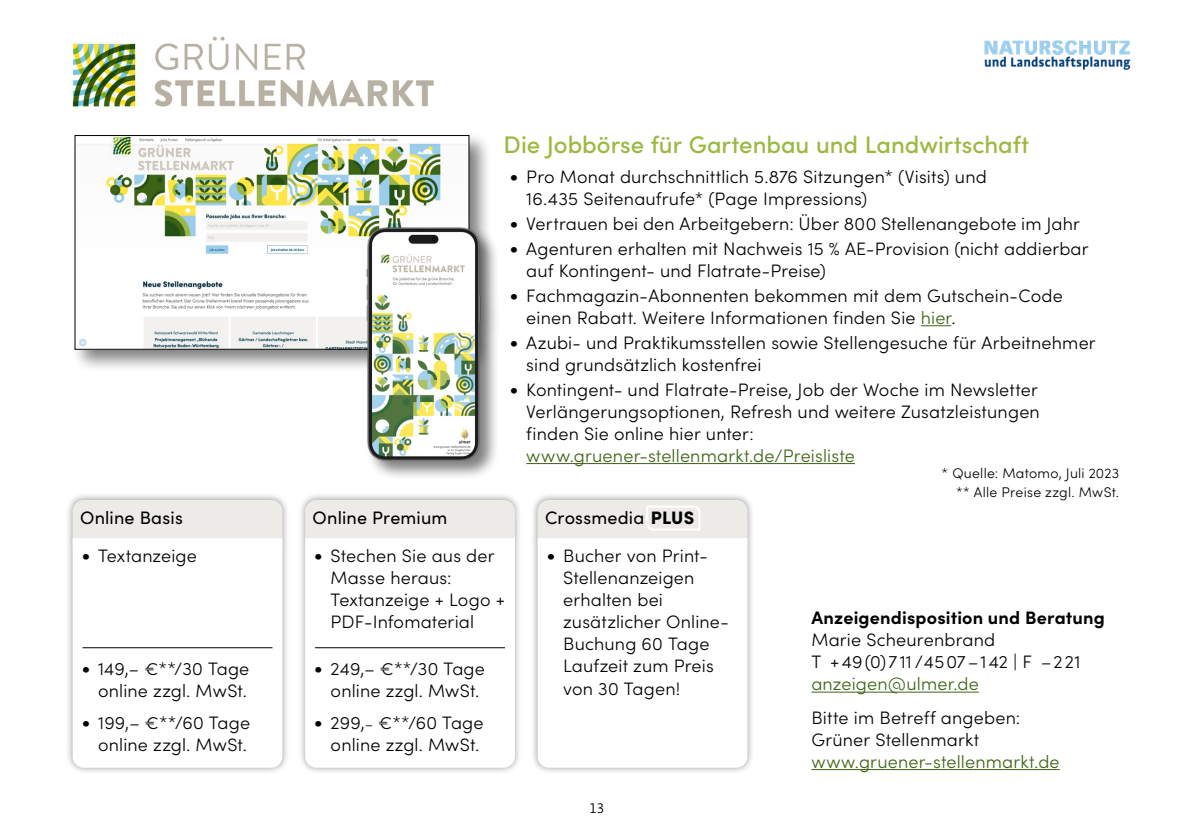
<style>
.page{position:relative;width:1191px;height:840px;background:#fff}
.page>*{position:absolute;margin:0;border:0;box-sizing:border-box;transform-origin:0 0}
.t1{font:500 24px "Sofia Pro";color:#9bb941}
.t2{font:300 18px/22px "Sofia Pro";letter-spacing:.01em;color:#000}
.t3{font:18px "Sofia Pro";letter-spacing:.01em;color:#000}
.t4{font:300 16px "UV Profile Tab";color:#000}
.t5{font:300 14px/18.8px "Sofia Pro";letter-spacing:.02em;color:#000;text-align:right}
.s1{font-size:22px}
.s2{color:#3c6414}
.s3{font-weight:900}
.s4{font-size:14px}
.s5{font-weight:700}
</style>
<div class="page">
<img style="left:984px;top:40px;width:147px;height:30px">
<div style="left:71px;top:132px;width:421px;height:240px;background:#000;opacity:.5"></div>
<img style="left:77px;top:137px;width:390px;height:210px">
<div style="left:75px;top:135px;width:394px;height:214px;border:1px solid #000"></div>
<hr style="left:921px;top:325px;width:30px;height:1px;background:#3c6414">
<hr style="left:526px;top:463px;width:329px;height:1px;background:#3c6414">
<hr style="left:811px;top:691px;width:168px;height:1px;background:#3c6414">
<hr style="left:811px;top:768px;width:248px;height:1px;background:#3c6414">
<div style="left:530px;top:492px;width:224px;height:283px;background:#000;opacity:.4"></div>
<svg style="left:537px;top:544px;width:210px;height:223px"></svg>
<svg style="left:537px;top:499px;width:210px;height:45px"></svg>
<div style="left:297px;top:492px;width:225px;height:283px;background:#000;opacity:.4"></div>
<div style="left:305px;top:499px;width:210px;height:39px;background:#edebe8"></div>
<svg style="left:305px;top:538px;width:210px;height:229px"></svg>
<hr style="left:315px;top:647px;width:190px;height:1px;background:#000">
<div style="left:65px;top:492px;width:225px;height:283px;background:#000;opacity:.4"></div>
<div style="left:73px;top:499px;width:209px;height:39px;background:#edebe8"></div>
<svg style="left:73px;top:538px;width:209px;height:229px"></svg>
<hr style="left:82px;top:647px;width:190px;height:1px;background:#000">
<img style="left:350px;top:207px;width:147px;height:270px">
<img style="left:72px;top:36px;width:362px;height:71px">
<p class="t3" style="left:80px;top:504px;width:104px">Online Basis</p>
<p class="t2" style="left:81px;top:543px;width:117px"><span class="s1">•</span> Textanzeige</p>
<p class="t2" style="left:81px;top:656px;width:170px;text-align:right"><span class="s1">•</span> 149,– €**/30 Tage online zzgl. MwSt.</p>
<p class="t2" style="left:81px;top:710px;width:171px;text-align:right"><span class="s1">•</span> 199,– €**/60 Tage online zzgl. MwSt.</p>
<p class="t1" style="left:503px;top:126px;width:527px">Die Jobbörse für Gartenbau und Landwirtschaft</p>
<p class="t2" style="left:526px;top:165px;width:462px;text-indent:-17px"><span class="s1">•</span> Pro Monat durchschnittlich 5.876 Sitzungen* (Visits) und<br>16.435 Seitenaufrufe* (Page Impressions)</p>
<p class="t2" style="left:509px;top:212px;width:572px"><span class="s1">•</span> Vertrauen bei den Arbeitgebern: Über 800 Stellenangebote im Jahr</p>
<p class="t2" style="left:526px;top:236px;width:564px;text-indent:-17px"><span class="s1">•</span> Agenturen erhalten mit Nachweis 15 % AE-Provision (nicht addierbar auf Kontingent- und Flatrate-Preise)</p>
<p class="t2" style="left:526px;top:283px;width:538px;text-indent:-17px"><span class="s1">•</span> Fachmagazin-Abonnenten bekommen mit dem Gutschein-Code einen Rabatt. Weitere Informationen finden Sie <span class="s2">hier</span>.</p>
<p class="t2" style="left:526px;top:330px;width:571px;text-indent:-17px"><span class="s1">•</span> Azubi- und Praktikumsstellen sowie Stellengesuche für Arbeitnehmer sind grundsätzlich kostenfrei</p>
<p class="t2" style="left:526px;top:377px;width:515px;text-indent:-17px"><span class="s1">•</span> Kontingent- und Flatrate-Preise, Job der Woche im Newsletter Verlängerungsoptionen, Refresh und weitere Zusatzleistungen finden Sie online hier unter: <span class="s2">www.gruener-stellenmarkt.de/Preisliste</span></p>
<p class="t5" style="left:941px;top:462px;width:179px">* Quelle: Matomo, Juli 2023 ** Alle Preise zzgl. MwSt.</p>
<p class="t3" style="left:312px;top:504px;width:136px">Online Premium</p>
<p class="t3" style="left:545px;top:504px;width:151px">Crossmedia <span class="s3">PLUS</span></p>
<p class="t2" style="left:331px;top:543px;width:176px;text-indent:-17px"><span class="s1">•</span> Stechen Sie aus der<br>Masse heraus:<br>Textanzeige + Logo +<br>PDF-Infomaterial</p>
<p class="t2" style="left:331px;top:656px;width:156px;text-indent:-17px"><span class="s1">•</span> 249,– €**/30 Tage online zzgl. MwSt.</p>
<p class="t2" style="left:314px;top:710px;width:171px;text-align:right"><span class="s1">•</span> 299,<span class="s4">–</span> €**/60 Tage online zzgl. MwSt.</p>
<p class="t2" style="left:563px;top:543px;width:167px;text-indent:-17px"><span class="s1">•</span> Bucher von Print-<br>Stellenanzeigen erhalten bei zusätzlicher Online-<br>Buchung 60 Tage<br>Laufzeit zum Preis von 30 Tagen!</p>
<p class="t4" style="left:589px;top:799px;width:17px">13</p>
<p class="t2" style="left:811px;top:605px;width:295px"><span class="s5">Anzeigendisposition und Beratung<br></span>Marie Scheurenbrand<br>T + 49 (0) 7 11 / 45 07 – 1 42 | F – 2 21 <span class="s2">anzeigen@ulmer.de</span></p>
<p class="t2" style="left:811px;top:705px;width:250px">Bitte im Betreff angeben:<br>Grüner Stellenmarkt <span class="s2">www.gruener-stellenmarkt.de</span></p>
</div>
